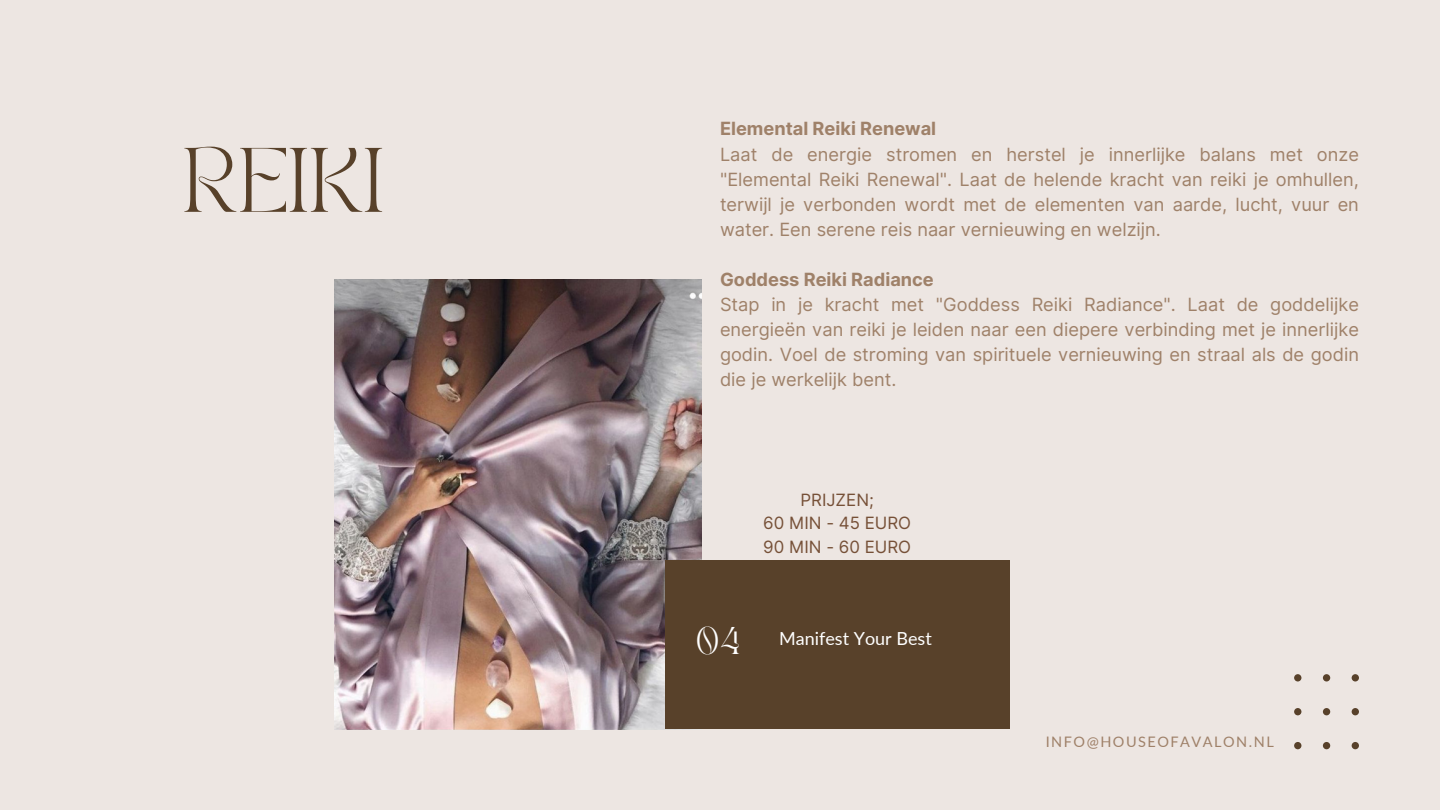
<style>
.page{position:relative;width:1440px;height:810px;background:#ede6e2}
.page>*{position:absolute;margin:0;border:0;box-sizing:border-box;transform-origin:0 0}
.t1{font:63.9px "TAN PEARL Regular";color:#58412a}
.t2{font:27px "TAN PEARL Regular";color:#fff}
.t3{font:18.2px/25px "Inter";color:#9f8169}
.t4{font:18px "Lato";color:#fff}
.t5{font:16.9px/23.2px "Inter";color:#765037;text-align:center}
.t6{font:14.5px "Lato";letter-spacing:.105em;color:#9f8169}
.s1{font-weight:700}
</style>
<div class="page">
<img style="left:335px;top:279px;width:366px;height:450px">
<div style="left:665px;top:560px;width:344px;height:169px;background:#58412a"></div>
<svg style="left:1294px;top:674px;width:65px;height:76px"></svg>
<h1 class="t1" style="left:183px;top:147px;width:203px">REIKI</h1>
<h3 class="t3" style="left:720px;top:116px;width:640px"><span class="s1">Elemental Reiki Renewal<br></span>Laat de energie stromen en herstel je innerlijke balans met onze "Elemental Reiki Renewal". Laat de helende kracht van reiki je omhullen, terwijl je verbonden wordt met de elementen van aarde, lucht, vuur en water. Een serene reis naar vernieuwing en welzijn.</h3>
<h3 class="t3" style="left:720px;top:267px;width:640px"><span class="s1">Goddess Reiki Radiance<br></span>Stap in je kracht met "Goddess Reiki Radiance". Laat de goddelijke energieën van reiki je leiden naar een diepere verbinding met je innerlijke godin. Voel de stroming van spirituele vernieuwing en straal als de godin die je werkelijk bent.</h3>
<p class="t5" style="left:763px;top:488px;width:150px">PRIJZEN;<br>60 MIN - 45 EURO<br>90 MIN - 60 EURO</p>
<h2 class="t2" style="left:695px;top:627px;width:46px">04</h2>
<h3 class="t4" style="left:779px;top:628px;width:154px">Manifest Your Best</h3>
<p class="t6" style="left:1046px;top:733px;width:230px">INFO@HOUSEOFAVALON.NL</p>
</div>
